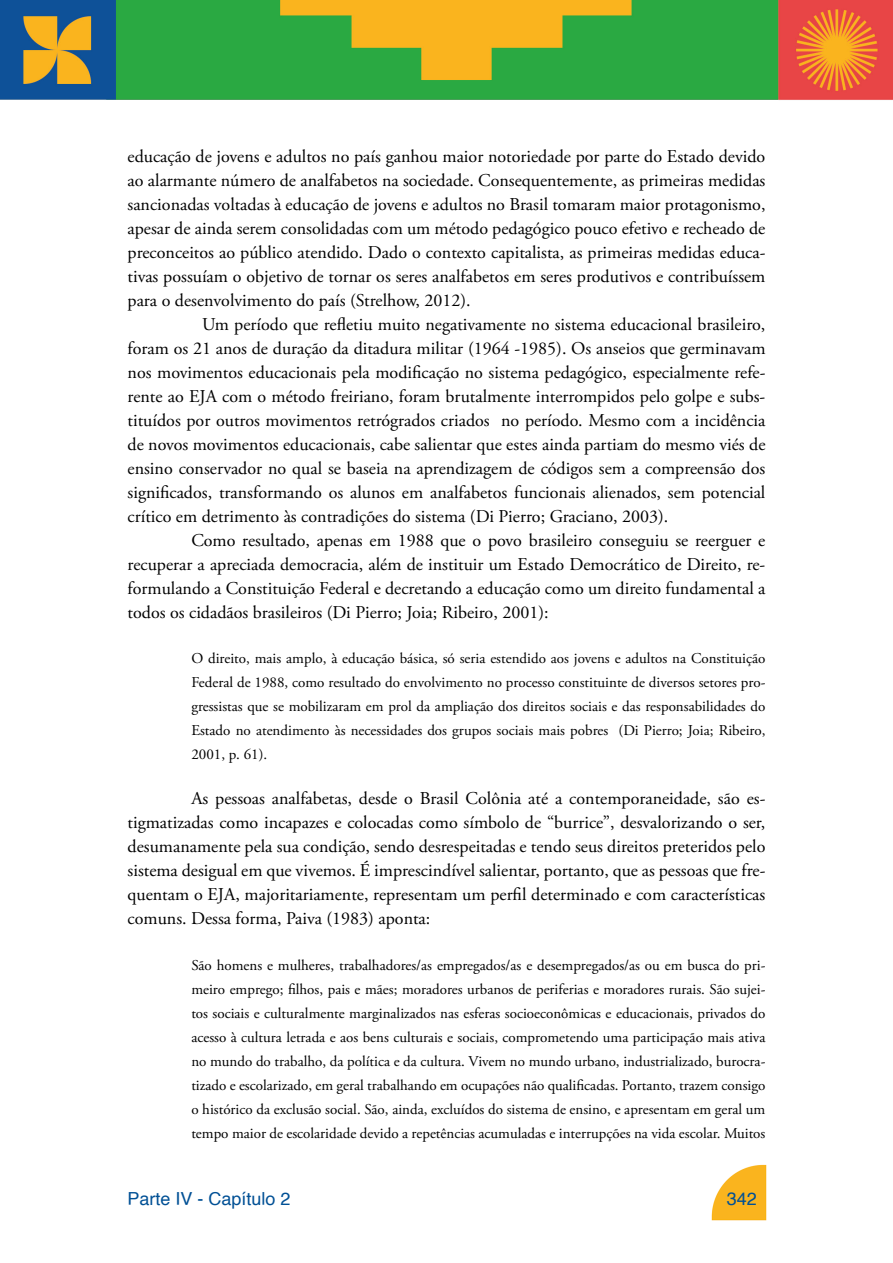
<style>
.page{position:relative;width:893px;height:1263px;background:#fff}
.page>*{position:absolute;margin:0;border:0;box-sizing:border-box;transform-origin:0 0}
.t1{font:18px/24px "Adobe Garamond Pro";color:#000;text-align:justify}
.t2{font:18px "Helvetica";color:#005095}
.t3{font:15px/24px "Adobe Garamond Pro";color:#000;text-align:justify}
</style>
<div class="page">
<img style="left:711px;top:1164px;width:56px;height:57px">
<img style="left:0;top:0;width:893px;height:100px">
<p class="t1" style="left:128px;top:145px;width:639px">educação de jovens e adultos no país ganhou maior notoriedade por parte do Estado devido</p>
<p class="t1" style="left:128px;top:169px;width:639px">ao alarmante número de analfabetos na sociedade. Consequentemente, as primeiras medidas</p>
<p class="t1" style="left:128px;top:193px;width:639px">sancionadas voltadas à educação de jovens e adultos no Brasil tomaram maior protagonismo,</p>
<p class="t1" style="left:128px;top:217px;width:639px">apesar de ainda serem consolidadas com um método pedagógico pouco efetivo e recheado de</p>
<p class="t1" style="left:128px;top:241px;width:639px">preconceitos ao público atendido. Dado o contexto capitalista, as primeiras medidas educa-</p>
<p class="t1" style="left:128px;top:265px;width:639px">tivas possuíam o objetivo de tornar os seres analfabetos em seres produtivos e contribuíssem</p>
<p class="t1" style="left:128px;top:289px;width:345px">para o desenvolvimento do país (Strelhow, 2012).</p>
<p class="t1" style="left:202px;top:313px;width:565px">Um período que refletiu muito negativamente no sistema educacional brasileiro,</p>
<p class="t1" style="left:128px;top:337px;width:639px">foram os 21 anos de duração da ditadura militar (1964 -1985). Os anseios que germinavam</p>
<p class="t1" style="left:128px;top:361px;width:639px">nos movimentos educacionais pela modificação no sistema pedagógico, especialmente refe-</p>
<p class="t1" style="left:128px;top:385px;width:639px">rente ao EJA com o método freiriano, foram brutalmente interrompidos pelo golpe e subs-</p>
<p class="t1" style="left:128px;top:409px;width:639px">tituídos por outros movimentos retrógrados criados no período. Mesmo com a incidência</p>
<p class="t1" style="left:128px;top:433px;width:639px">de novos movimentos educacionais, cabe salientar que estes ainda partiam do mesmo viés de</p>
<p class="t1" style="left:128px;top:457px;width:639px">ensino conservador no qual se baseia na aprendizagem de códigos sem a compreensão dos</p>
<p class="t1" style="left:128px;top:481px;width:639px">significados, transformando os alunos em analfabetos funcionais alienados, sem potencial</p>
<p class="t1" style="left:128px;top:505px;width:542px">crítico em detrimento às contradições do sistema (Di Pierro; Graciano, 2003).</p>
<p class="t1" style="left:191px;top:529px;width:575px">Como resultado, apenas em 1988 que o povo brasileiro conseguiu se reerguer e</p>
<p class="t1" style="left:128px;top:553px;width:639px">recuperar a apreciada democracia, além de instituir um Estado Democrático de Direito, re-</p>
<p class="t1" style="left:128px;top:577px;width:639px">formulando a Constituição Federal e decretando a educação como um direito fundamental a</p>
<p class="t1" style="left:128px;top:601px;width:423px">todos os cidadãos brasileiros (Di Pierro; Joia; Ribeiro, 2001):</p>
<p class="t3" style="left:191px;top:647px;width:576px">O direito, mais amplo, à educação básica, só seria estendido aos jovens e adultos na Constituição Federal de 1988, como resultado do envolvimento no processo constituinte de diversos setores pro&shy;gressistas que se mobilizaram em prol da ampliação dos direitos sociais e das responsabilidades do Estado no atendimento às necessidades dos grupos sociais mais pobres (Di Pierro; Joia; Ribeiro, 2001, p. 61).</p>
<p class="t1" style="left:128px;top:787px;width:639px;text-indent:64px">As pessoas analfabetas, desde o Brasil Colônia até a contemporaneidade, são es&shy;tigmatizadas como incapazes e colocadas como símbolo de “burrice”, desvalorizando o ser, desumanamente pela sua condição, sendo desrespeitadas e tendo seus direitos preteridos pelo sistema desigual em que vivemos. É imprescindível salientar, portanto, que as pessoas que fre&shy;quentam o EJA, majoritariamente, representam um perfil determinado e com características comuns. Dessa forma, Paiva (1983) aponta:</p>
<p class="t3" style="left:191px;top:953px;width:576px">São homens e mulheres, trabalhadores/as empregados/as e desempregados/as ou em busca do pri&shy;meiro emprego; filhos, pais e mães; moradores urbanos de periferias e moradores rurais. São sujei&shy;tos sociais e culturalmente marginalizados nas esferas socioeconômicas e educacionais, privados do acesso à cultura letrada e aos bens culturais e sociais, comprometendo uma participação mais ativa no mundo do trabalho, da política e da cultura. Vivem no mundo urbano, industrializado, burocra&shy;tizado e escolarizado, em geral trabalhando em ocupações não qualificadas. Portanto, trazem consigo o histórico da exclusão social. São, ainda, excluídos do sistema de ensino, e apresentam em geral um tempo maior de escolaridade devido a repetências acumuladas e interrupções na vida escolar. Muitos</p>
<p class="t2" style="left:128px;top:1184px;width:165px">Parte IV - Capítulo 2</p>
<p class="t2" style="left:727px;top:1184px;width:32px">342</p>
</div>
